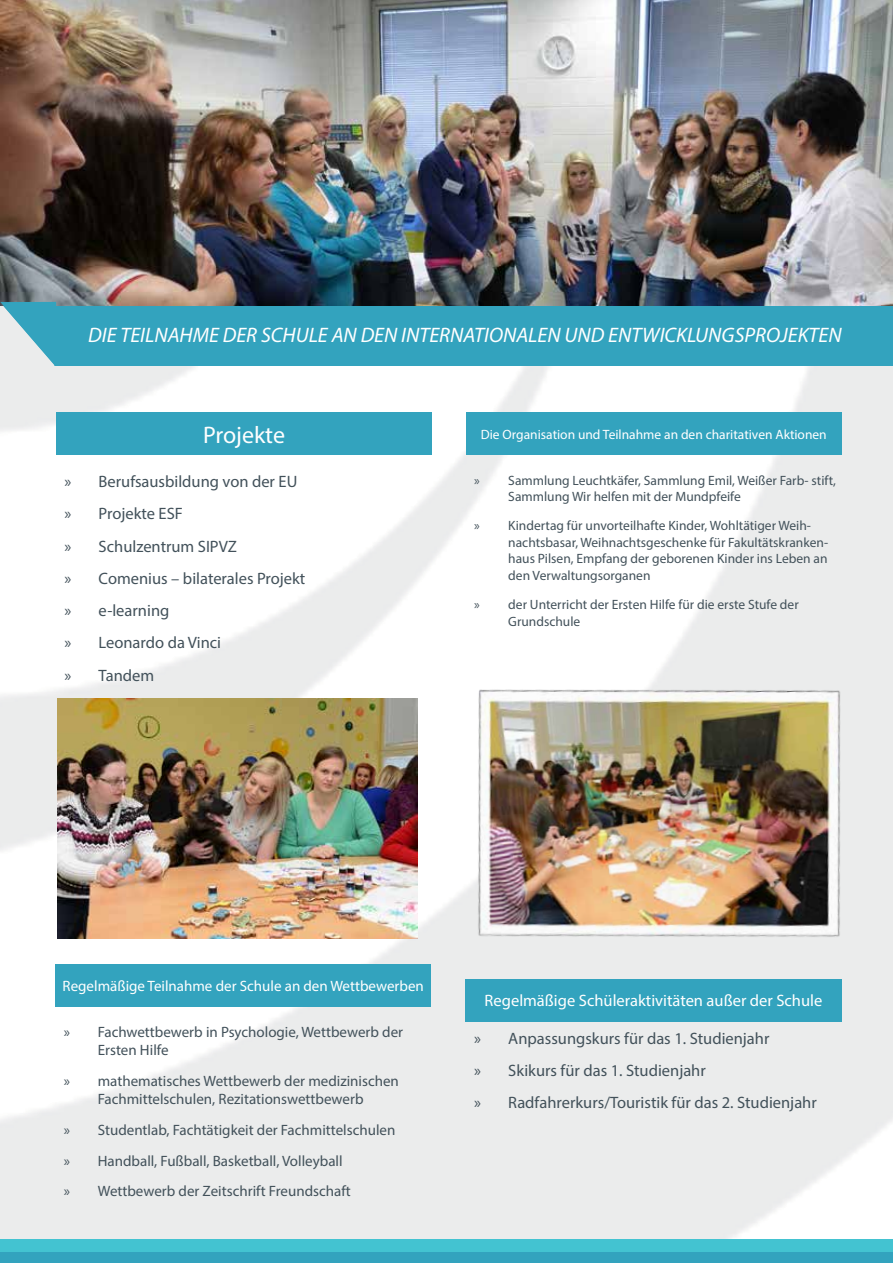
<style>
.page{position:relative;width:893px;height:1263px;background:#fff}
.page>*{position:absolute;margin:0;border:0;box-sizing:border-box;transform-origin:0 0}
.t1{font:24px "Myriad Pro";color:#fff}
.t2{font:italic 21px "Myriad Pro";color:#fff}
.t3{font:16.5px/32.2px "Myriad Pro";color:#42515a}
.t4{font:16.5px "Myriad Pro";color:#fff}
.t5{font:15px/18px "Myriad Pro";color:#42515a}
.t6{font:15px "Myriad Pro";color:#fff}
.t7{font:13.5px/16.5px "Myriad Pro";color:#42515a}
.t8{font:13.5px "Myriad Pro";color:#fff}
</style>
<div class="page">
<img style="left:0;top:366px;width:893px;height:873px">
<div style="left:55px;top:302px;width:838px;height:64px;background:#33a3be"></div>
<div style="left:55px;top:964px;width:376px;height:42px;background:#33a3be"></div>
<div style="left:465px;top:979px;width:377px;height:42px;background:#33a3be"></div>
<div style="left:466px;top:412px;width:376px;height:43px;background:#33a3be"></div>
<div style="left:56px;top:412px;width:376px;height:43px;background:#33a3be"></div>
<img style="left:459px;top:663px;width:401px;height:301px">
<img style="left:0;top:0;width:893px;height:305px">
<img style="left:57px;top:698px;width:360px;height:240px">
<div style="left:0;top:1252px;width:893px;height:11px;background:#33a3be"></div>
<div style="left:0;top:1239px;width:893px;height:13px;background:#43c3d1"></div>
<svg style="left:0;top:270px;width:57px;height:97px"></svg>
<h2 class="t2" style="left:88px;top:322px;width:755px">DIE TEILNAHME DER SCHULE AN DEN INTERNATIONALEN UND ENTWICKLUNGSPROJEKTEN</h2>
<h1 class="t1" style="left:203px;top:420px;width:84px">Projekte</h1>
<p class="t3" style="left:65px;top:465px;width:242px">» Berufsausbildung von der EU » Projekte ESF<br>» Schulzentrum SIPVZ<br>» Comenius – bilaterales Projekt » e-learning<br>» Leonardo da Vinci<br>» Tandem</p>
<p class="t8" style="left:481px;top:426px;width:348px">Die Organisation und Teilnahme an den charitativen Aktionen</p>
<p class="t7" style="left:508px;top:472px;width:329px;text-indent:-34px">» Sammlung Leuchtkäfer, Sammlung Emil, Weißer Farb- stift,<br>Sammlung Wir helfen mit der Mundpfeife</p>
<p class="t7" style="left:508px;top:517px;width:321px;text-indent:-34px">» Kindertag für unvorteilhafte Kinder, Wohltätiger Weih&shy;nachtsbasar, Weihnachtsgeschenke für Fakultätskranken&shy;haus Pilsen, Empfang der geborenen Kinder ins Leben an den Verwaltungsorganen</p>
<p class="t7" style="left:508px;top:596px;width:292px;text-indent:-34px">» der Unterricht der Ersten Hilfe für die erste Stufe der<br>Grundschule</p>
<p class="t6" style="left:63px;top:976px;width:363px">Regelmäßige Teilnahme der Schule an den Wettbewerben</p>
<p class="t5" style="left:98px;top:1023px;width:307px;text-indent:-34px">» Fachwettbewerb in Psychologie, Wettbewerb der<br>Ersten Hilfe</p>
<p class="t5" style="left:64px;top:1072px;width:337px;text-align:center">» mathematisches Wettbewerb der medizinischen<br>Fachmittelschulen, Rezitationswettbewerb</p>
<p class="t5" style="left:64px;top:1114px;width:333px;line-height:30.8px">» Studentlab, Fachtätigkeit der Fachmittelschulen » Handball, Fußball, Basketball, Volleyball<br>» Wettbewerb der Zeitschrift Freundschaft</p>
<p class="t4" style="left:485px;top:991px;width:339px">Regelmäßige Schüleraktivitäten außer der Schule</p>
<p class="t3" style="left:474px;top:1022px;width:344px">» Anpassungskurs für das 1. Studienjahr<br>» Skikurs für das 1. Studienjahr<br>» Radfahrerkurs/Touristik für das 2. Studienjahr</p>
</div>
